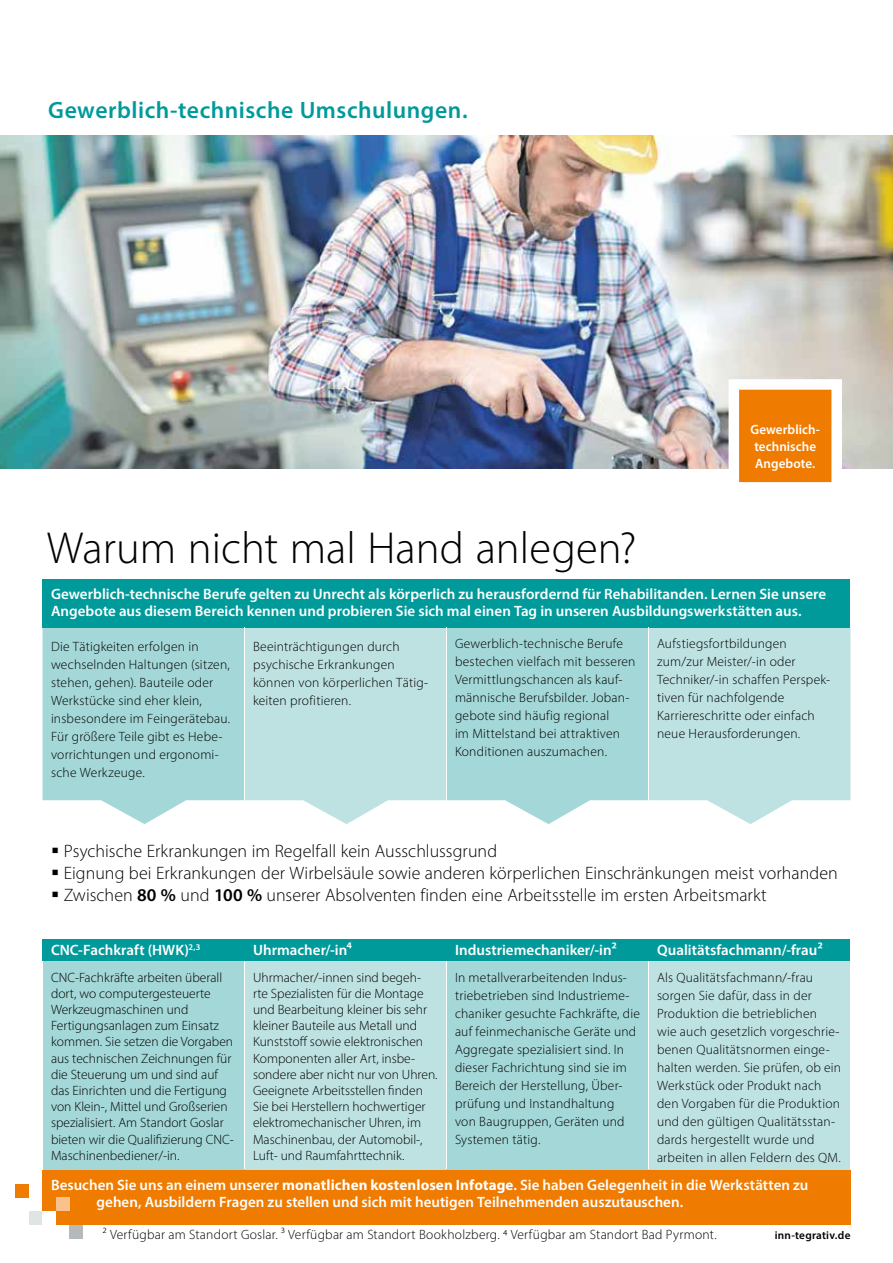
<style>
.page{position:relative;width:893px;height:1263px;background:#fff}
.page>*{position:absolute;margin:0;border:0;box-sizing:border-box;transform-origin:0 0}
.t1{font:300 45px "Myriad Pro";color:#000}
.t2{font:600 23.7px "Myriad Pro";letter-spacing:.02em;color:#009a9b}
.t3{font:300 18px/22.2px "Myriad Pro";color:#000}
.t4{font:600 15px/16.5px "Myriad Pro";color:#fff}
.t5{font:300 13.5px/18px "Myriad Pro";letter-spacing:.015em;color:#000}
.t6{font:600 13.5px/17.2px "Myriad Pro";letter-spacing:.005em;color:#fff}
.t7{font:600 11.25px "Myriad Pro";letter-spacing:.02em;color:#000}
.s1{font-weight:600}
.s2{font-weight:700}
</style>
<div class="page">
<svg style="left:43px;top:627px;width:807px;height:197px;background:#b7dfdf"></svg>
<div style="left:43px;top:579px;width:807px;height:48px;background:#009a9b"></div>
<div style="left:43px;top:960px;width:201px;height:210px;background:#a4d7d8"></div>
<div style="left:244px;top:960px;width:202px;height:210px;background:#bee2e2"></div>
<div style="left:446px;top:960px;width:202px;height:210px;background:#a4d7d8"></div>
<div style="left:648px;top:960px;width:202px;height:210px;background:#bee2e2"></div>
<div style="left:42px;top:1170px;width:808px;height:55px;background:#ef7c00"></div>
<div style="left:29px;top:1211px;width:13px;height:14px;background:#e1e4e5"></div>
<div style="left:69px;top:1225px;width:14px;height:13px;background:#b4b9bc"></div>
<div style="left:15px;top:1184px;width:14px;height:14px;background:#ef7c00"></div>
<div style="left:56px;top:1198px;width:13px;height:13px;background:#fac18a"></div>
<div style="left:42px;top:1211px;width:14px;height:16px;background:#fff"></div>
<img style="left:0;top:136px;width:893px;height:332px">
<svg style="left:728px;top:379px;width:114px;height:104px"></svg>
<hr style="left:648px;top:959px;width:1px;height:210px;background:#fff">
<hr style="left:446px;top:959px;width:1px;height:210px;background:#fff">
<hr style="left:244px;top:959px;width:1px;height:210px;background:#fff">
<hr style="left:648px;top:627px;width:1px;height:216px;background:#fff">
<hr style="left:446px;top:627px;width:1px;height:216px;background:#fff">
<hr style="left:244px;top:627px;width:1px;height:216px;background:#fff">
<div style="left:43px;top:939px;width:807px;height:21px;background:#009a9b"></div>
<h2 class="t2" style="left:48px;top:95px;width:421px">Gewerblich-technische Umschulungen.</h2>
<h1 class="t1" style="left:47px;top:521px;width:591px">Warum nicht mal Hand anlegen?</h1>
<p class="t6" style="left:750px;top:420px;width:71px">Gewerblich&shy;technische<br>Angebote.</p>
<p class="t4" style="left:51px;top:585px;width:777px">Gewerblich-technische Berufe gelten zu Unrecht als körperlich zu herausfordernd für Rehabilitanden. Lernen Sie unsere<br>Angebote aus diesem Bereich kennen und probieren Sie sich mal einen Tag in unseren Ausbildungswerkstätten aus.</p>
<p class="t5" style="left:51px;top:637px;width:181px">Die Tätigkeiten erfolgen in wechselnden Haltungen (sitzen, stehen, gehen). Bauteile oder<br>Werkstücke sind eher klein, insbesondere im Feingerätebau.<br>Für größere Teile gibt es Hebe&shy;vorrichtungen und ergonomi&shy;sche Werkzeuge.</p>
<p class="t5" style="left:253px;top:637px;width:177px">Beeinträchtigungen durch psychische Erkrankungen können von körperlichen Tätig&shy;keiten profitieren.</p>
<p class="t5" style="left:455px;top:634px;width:182px">Gewerblich-technische Berufe bestechen vielfach mit besseren<br>Vermittlungschancen als kauf&shy;männische Berufsbilder. Joban&shy;gebote sind häufig regional<br>im Mittelstand bei attraktiven<br>Konditionen auszumachen.</p>
<p class="t5" style="left:657px;top:634px;width:175px">Aufstiegsfortbildungen zum/zur Meister/-in oder<br>Techniker/-in schaffen Perspek&shy;tiven für nachfolgende<br>Karriereschritte oder einfach neue Herausforderungen.</p>
<p class="t3" style="left:64px;top:839px;width:776px">Psychische Erkrankungen im Regelfall kein Ausschlussgrund<br>Eignung bei Erkrankungen der Wirbelsäule sowie anderen körperlichen Einschränkungen meist vorhanden<br>Zwischen <span class="s1">80 %</span> und <span class="s1">100 %</span> unserer Absolventen finden eine Arbeitsstelle im ersten Arbeitsmarkt</p>
<p class="t4" style="left:51px;top:941px;width:151px">CNC-Fachkraft (HWK)<sup>2,3</sup></p>
<p class="t4" style="left:253px;top:941px;width:100px">Uhrmacher/-in⁴</p>
<p class="t4" style="left:455px;top:941px;width:163px">Industriemechaniker/-in2</p>
<p class="t4" style="left:657px;top:941px;width:167px">Qualitätsfachmann/-frau2</p>
<p class="t5" style="left:51px;top:969px;width:184px;line-height:16.2px">CNC-Fachkräfte arbeiten überall dort, wo computergesteuerte<br>Werkzeugmaschinen und<br>Fertigungsanlagen zum Einsatz kommen. Sie setzen die Vorgaben aus technischen Zeichnungen für die Steuerung um und sind auf das Einrichten und die Fertigung von Klein-, Mittel und Großserien spezialisiert. Am Standort Goslar bieten wir die Qualifizierung CNC-<br>Maschinenbediener/-in.</p>
<p class="t5" style="left:253px;top:969px;width:186px;line-height:16.2px">Uhrmacher/-innen sind begeh&shy;rte Spezialisten für die Montage und Bearbeitung kleiner bis sehr kleiner Bauteile aus Metall und<br>Kunststoff sowie elektronischen<br>Komponenten aller Art, insbe&shy;sondere aber nicht nur von Uhren.<br>Geeignete Arbeitsstellen finden<br>Sie bei Herstellern hochwertiger elektromechanischer Uhren, im<br>Maschinenbau, der Automobil-,<br>Luft- und Raumfahrttechnik.</p>
<p class="t5" style="left:455px;top:968px;width:186px">In metallverarbeitenden Indus&shy;triebetrieben sind Industrieme&shy;chaniker gesuchte Fachkräfte, die auf feinmechanische Geräte und<br>Aggregate spezialisiert sind. In dieser Fachrichtung sind sie im<br>Bereich der Herstellung, Über&shy;prüfung und Instandhaltung<br>von Baugruppen, Geräten und<br>Systemen tätig.</p>
<p class="t5" style="left:657px;top:968px;width:186px">Als Qualitätsfachmann/-frau sorgen Sie dafür, dass in der<br>Produktion die betrieblichen<br>wie auch gesetzlich vorgeschrie&shy;benen Qualitätsnormen einge&shy;halten werden. Sie prüfen, ob ein<br>Werkstück oder Produkt nach den Vorgaben für die Produktion und den gültigen Qualitätsstan&shy;dards hergestellt wurde und arbeiten in allen Feldern des QM.</p>
<p class="t4" style="left:97px;top:1177px;width:713px;text-indent:-45px">Besuchen Sie uns an einem unserer <span class="s2">monatlichen kostenlosen Infotage</span>. Sie haben Gelegenheit in die Werkstätten zu gehen, Ausbildern Fragen zu stellen und sich mit heutigen Teilnehmenden auszutauschen.</p>
<p class="t5" style="left:103px;top:1225px;width:615px">2 Verfügbar am Standort Goslar. 3 Verfügbar am Standort Bookholzberg. 4 Verfügbar am Standort Bad Pyrmont.</p>
<p class="t7" style="left:775px;top:1228px;width:77px">inn-tegrativ.de</p>
</div>
